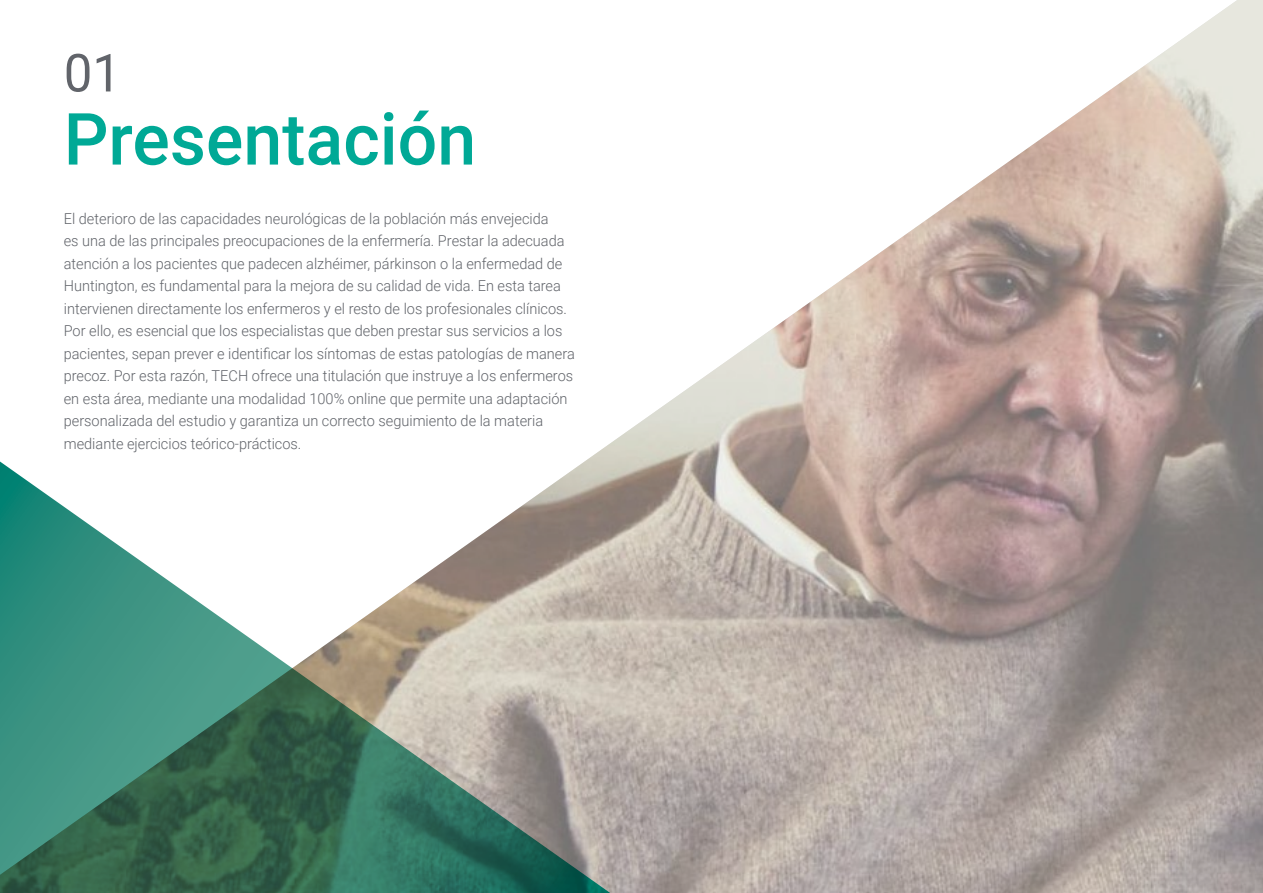
<style>
.page{position:relative;width:1263px;height:893px;background:#fff}
.page>*{position:absolute;margin:0;border:0;box-sizing:border-box;transform-origin:0 0}
.t1{font:500 72px "Roboto";color:#00a996}
.t2{font:52.5px "Roboto";color:#61646a}
.t3{font:300 15px/22.5px "Roboto";color:#61646a}
</style>
<div class="page">
<img style="left:607px;top:0;width:656px;height:893px">
<svg style="left:0;top:446px;width:640px;height:447px"></svg>
<h2 class="t2" style="left:64px;top:36px;width:59px">01</h2>
<h1 class="t1" style="left:64px;top:89px;width:414px">Presentación</h1>
<p class="t3" style="left:64px;top:207px;width:513px">El deterioro de las capacidades neurológicas de la población más envejecida<br>es una de las principales preocupaciones de la enfermería. Prestar la adecuada atención a los pacientes que padecen alzhéimer, párkinson o la enfermedad de Huntington, es fundamental para la mejora de su calidad de vida. En esta tarea intervienen directamente los enfermeros y el resto de los profesionales clínicos.<br>Por ello, es esencial que los especialistas que deben prestar sus servicios a los pacientes, sepan prever e identificar los síntomas de estas patologías de manera precoz. Por esta razón, TECH ofrece una titulación que instruye a los enfermeros en esta área, mediante una modalidad 100% online que permite una adaptación personalizada del estudio y garantiza un correcto seguimiento de la materia mediante ejercicios teórico-prácticos.</p>
</div>
